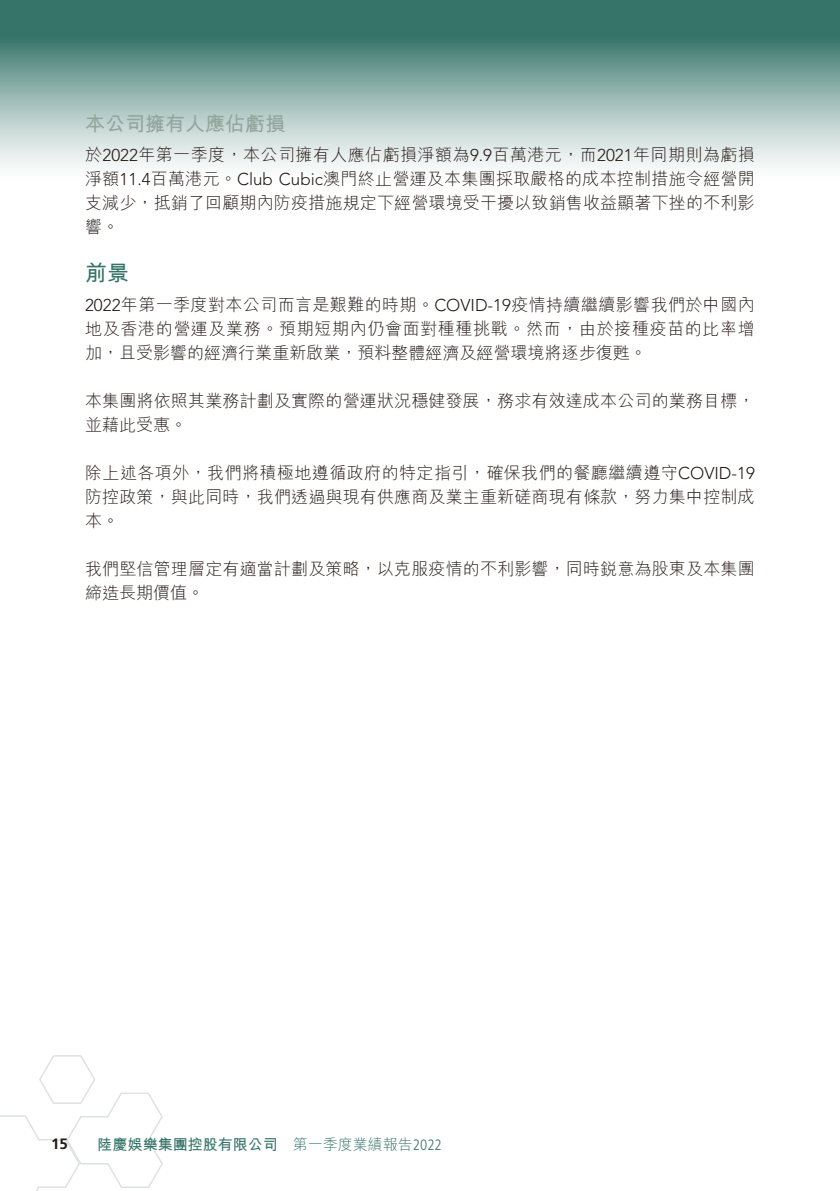
<style>
.page{position:relative;width:840px;height:1191px;background:#fff}
.page>*{position:absolute;margin:0;border:0;box-sizing:border-box;transform-origin:0 0}
.t1{font:700 22px "M Hei HK";color:#367469}
.t2{font:700 20px "M Hei HK";color:#92a59d}
.t3{font:300 17px/24px "M Hei HK";letter-spacing:.01em;color:#231916;text-align:justify}
.t4{font:300 15px "M Hei HK";color:#367469}
.t5{font:700 15px "M Hei HK";color:#367469}
.t6{font:700 15px "Frutiger LT Std";color:#231916}
.s1{font-family:"Avenir LT Std"}
.s2{font-family:"Frutiger LT Std";font-stretch:condensed}
</style>
<div class="page">
<svg style="left:0;top:0;width:839px;height:168px;background:#87aca5"></svg>
<svg style="left:0;top:1055px;width:163px;height:136px"></svg>
<p class="t2" style="left:85px;top:109px;width:201px">本公司擁有人應佔虧損</p>
<p class="t3" style="left:85px;top:143px;width:671px">於<span class="s1">2022</span>年第一季度，本公司擁有人應佔虧損淨額為<span class="s1">9.9</span>百萬港元，而<span class="s1">2021</span>年同期則為虧損淨額<span class="s1">11.4</span>百萬港元。<span class="s1">Club Cubic</span>澳門終止營運及本集團採取嚴格的成本控制措施令經營開支減少，抵銷了回顧期內防疫措施規定下經營環境受干擾以致銷售收益顯著下挫的不利影響。</p>
<p class="t1" style="left:85px;top:257px;width:45px">前景</p>
<p class="t3" style="left:85px;top:292px;width:671px"><span class="s1">2022</span>年第一季度對本公司而言是艱難的時期。<span class="s1">COVID-19</span>疫情持續繼續影響我們於中國內地及香港的營運及業務。預期短期內仍會面對種種挑戰。然而，由於接種疫苗的比率增加，且受影響的經濟行業重新啟業，預料整體經濟及經營環境將逐步復甦。</p>
<p class="t3" style="left:85px;top:388px;width:670px">本集團將依照其業務計劃及實際的營運狀況穩健發展，務求有效達成本公司的業務目標，並藉此受惠。</p>
<p class="t3" style="left:85px;top:461px;width:671px">除上述各項外，我們將積極地遵循政府的特定指引，確保我們的餐廳繼續遵守<span class="s1">COVID-19</span>防控政策，與此同時，我們透過與現有供應商及業主重新磋商現有條款，努力集中控制成本。</p>
<p class="t3" style="left:85px;top:557px;width:670px">我們堅信管理層定有適當計劃及策略，以克服疫情的不利影響，同時銳意為股東及本集團締造長期價值。</p>
<p class="t6" style="left:51px;top:1134px;width:18px">15</p>
<p class="t5" style="left:98px;top:1133px;width:182px">陸慶娛樂集團控股有限公司</p>
<p class="t4" style="left:293px;top:1136px;width:150px">第一季度業績報告<span class="s2">2022</span></p>
</div>
